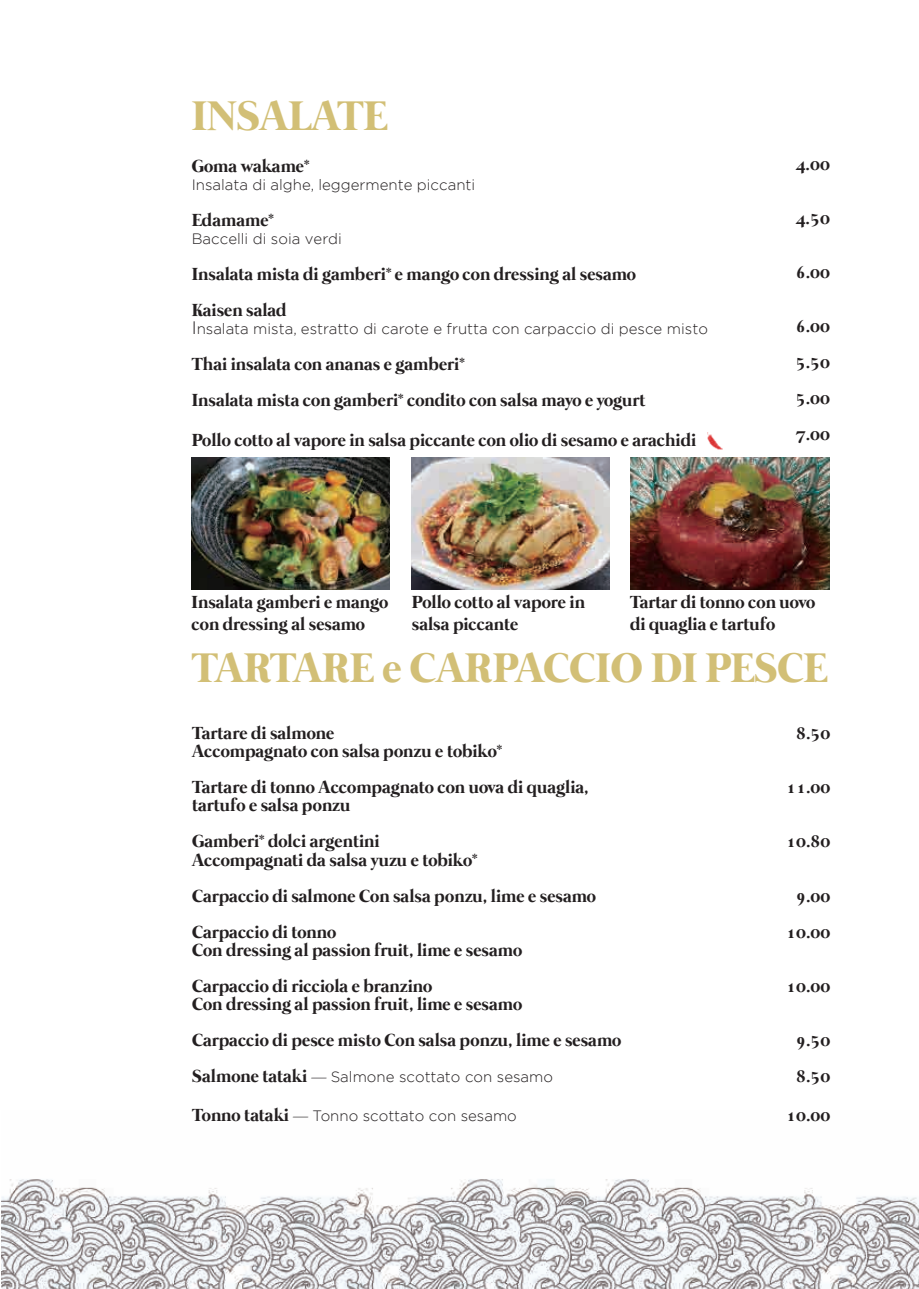
<style>
.page{position:relative;width:919px;height:1289px;background:#fff}
.page>*{position:absolute;margin:0;border:0;box-sizing:border-box;transform-origin:0 0}
.t1{font:700 42.6px "Mermaid";color:#d2bf76}
.t2{font:700 18px/36px "Mermaid";color:#231f20}
.t3{font:300 15px "Gotham";color:#231f20}
.s1{font-size:18px}
.s2{font-family:"Mermaid";font-weight:700;font-size:18px}
</style>
<div class="page">
<img style="left:2px;top:1179px;width:916px;height:109px">
<img style="left:630px;top:457px;width:199px;height:132px">
<img style="left:707px;top:433px;width:15px;height:17px">
<img style="left:192px;top:457px;width:197px;height:132px">
<img style="left:412px;top:457px;width:197px;height:132px">
<h1 class="t1" style="left:192px;top:91px;width:197px">INSALATE</h1>
<p class="t2" style="left:192px;top:149px;width:119px">Goma wakame*</p>
<p class="t3" style="left:192px;top:176px;width:285px">Insalata di alghe, leggermente piccanti</p>
<p class="t2" style="left:192px;top:203px;width:84px">Edamame*</p>
<p class="t3" style="left:192px;top:230px;width:151px">Baccelli di soia verdi</p>
<p class="t2" style="left:192px;top:257px;width:446px">Insalata mista di gamberi* e mango con dressing al sesamo<br>Kaisen salad</p>
<p class="t3" style="left:192px;top:320px;width:517px"><span class="s1">I</span>nsalata mista, estratto di carote e frutta con carpaccio di pesce misto</p>
<p class="t2" style="left:192px;top:347px;width:455px">Thai insalata con ananas e gamberi*<br>Insalata mista con gamberi* condito con salsa mayo e yogurt</p>
<p class="t2" style="left:192px;top:423px;width:506px">Pollo cotto al vapore in salsa piccante con olio di sesamo e arachidi</p>
<p class="t2" style="left:795px;top:147px;width:36px">4.00</p>
<p class="t2" style="left:795px;top:201px;width:36px">4.50</p>
<p class="t2" style="left:795px;top:255px;width:36px">6.00</p>
<p class="t2" style="left:795px;top:309px;width:36px;text-align:justify">6.00<br>5.50<br>5.00<br>7.00</p>
<p class="t2" style="left:192px;top:592px;width:198px;line-height:21.6px">Insalata gamberi e mango con dressing al sesamo</p>
<p class="t2" style="left:630px;top:592px;width:187px;line-height:21.6px">Tartar di tonno con uovo di quaglia e tartufo</p>
<p class="t2" style="left:412px;top:592px;width:175px;line-height:21.6px">Pollo cotto al vapore in salsa piccante</p>
<h1 class="t1" style="left:192px;top:643px;width:637px">TARTARE e CARPACCIO DI PESCE</h1>
<p class="t2" style="left:192px;top:725px;width:311px;line-height:18px">Tartare di salmone<br>Accompagnato con salsa ponzu e tobiko*</p>
<p class="t2" style="left:192px;top:779px;width:398px;line-height:18px">Tartare di tonno Accompagnato con uova di quaglia, tartufo e salsa ponzu</p>
<p class="t2" style="left:192px;top:833px;width:287px;line-height:18px">Gamberi* dolci argentini<br>Accompagnati da salsa yuzu e tobiko*</p>
<p class="t2" style="left:192px;top:878px;width:405px">Carpaccio di salmone Con salsa ponzu, lime e sesamo<br>Carpaccio di tonno</p>
<p class="t2" style="left:192px;top:932px;width:331px">Con dressing al passion fruit, lime e sesamo<br>Carpaccio di ricciola e branzino</p>
<p class="t2" style="left:192px;top:986px;width:431px">Con dressing al passion fruit, lime e sesamo<br>Carpaccio di pesce misto Con salsa ponzu, lime e sesamo</p>
<p class="t3" style="left:192px;top:1068px;width:362px"><span class="s2">Salmone tataki —</span> Salmone scottato con sesamo</p>
<p class="t3" style="left:192px;top:1107px;width:326px"><span class="s2">Tonno tataki —</span> Tonno scottato con sesamo</p>
<p class="t2" style="left:796px;top:716px;width:36px">8.50</p>
<p class="t2" style="left:786px;top:770px;width:46px">11.00</p>
<p class="t2" style="left:786px;top:824px;width:46px">10.80</p>
<p class="t2" style="left:786px;top:878px;width:46px;text-align:center">9.00<br>10.00</p>
<p class="t2" style="left:786px;top:968px;width:46px">10.00</p>
<p class="t2" style="left:796px;top:1022px;width:36px">9.50<br>8.50</p>
<p class="t2" style="left:786px;top:1097px;width:46px">10.00</p>
</div>
